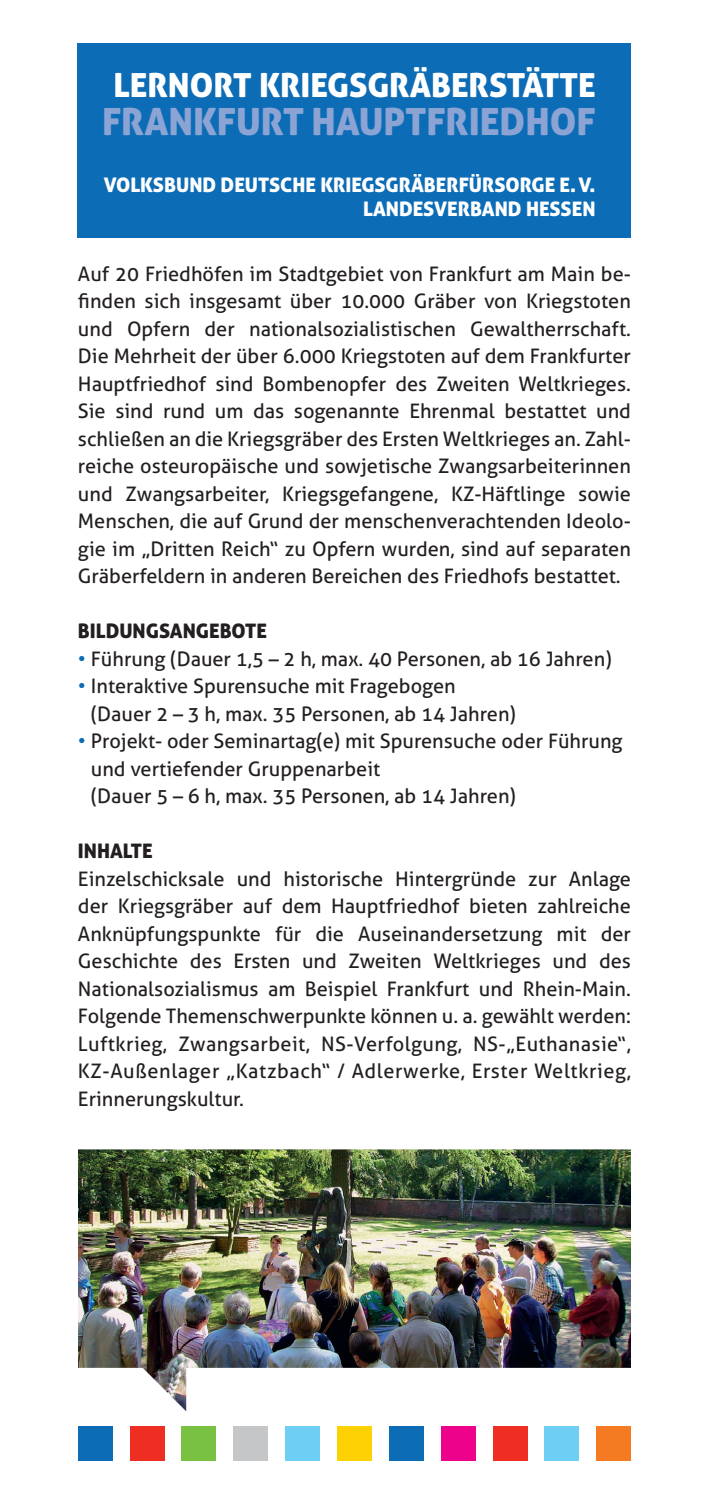
<style>
.page{position:relative;width:709px;height:1503px;background:#fff}
.page>*{position:absolute;margin:0;border:0;box-sizing:border-box;transform-origin:0 0}
.t1{font:37.5px "Aller Display";color:#8ba4d4}
.t2{font:33.25px "Aller Display";color:#fff}
.t3{font:20px/27.5px "Aller";color:#231f20;text-align:justify}
.t4{font:20px/24px "Aller Display";color:#fff;text-align:right}
.t5{font:20px "Aller Display";color:#231f20}
.s1{color:#0d6cb6}
</style>
<div class="page">
<div style="left:78px;top:43px;width:553px;height:194px;background:#0d6cb6"></div>
<div style="left:545px;top:1426px;width:34px;height:34px;background:#6fcef4"></div>
<div style="left:233px;top:1426px;width:35px;height:34px;background:#c5c6c8"></div>
<div style="left:441px;top:1426px;width:34px;height:34px;background:#ed028c"></div>
<div style="left:130px;top:1426px;width:34px;height:34px;background:#ee2e22"></div>
<div style="left:337px;top:1426px;width:34px;height:34px;background:#fed105"></div>
<div style="left:493px;top:1426px;width:34px;height:34px;background:#ee2e22"></div>
<div style="left:182px;top:1426px;width:34px;height:34px;background:#79c142"></div>
<div style="left:389px;top:1426px;width:34px;height:34px;background:#0d6cb6"></div>
<div style="left:78px;top:1426px;width:34px;height:34px;background:#0d6cb6"></div>
<div style="left:285px;top:1426px;width:35px;height:34px;background:#6fcef4"></div>
<div style="left:596px;top:1426px;width:35px;height:34px;background:#f47b21"></div>
<img style="left:78px;top:1149px;width:553px;height:262px">
<h2 class="t2" style="left:114px;top:64px;width:483px">LERNORT KRIEGSGRÄBERSTÄTTE</h2>
<h1 class="t1" style="left:102px;top:98px;width:495px">FRANKFURT HAUPTFRIEDHOF</h1>
<p class="t4" style="left:104px;top:173px;width:493px">VOLKSBUND DEUTSCHE KRIEGSGRÄBERFÜRSORGE E.V.<br>LANDESVERBAND HESSEN</p>
<p class="t3" style="left:78px;top:260px;width:554px">Auf 20 Friedhöfen im Stadtgebiet von Frankfurt am Main be&shy;finden sich insgesamt über 10.000 Gräber von Kriegstoten und Opfern der nationalsozialistischen Gewaltherrschaft.<br>Die Mehrheit der über 6.000 Kriegstoten auf dem Frankfurter Hauptfriedhof sind Bombenopfer des Zweiten Weltkrieges.<br>Sie sind rund um das sogenannte Ehrenmal bestattet und schließen an die Kriegsgräber des Ersten Weltkrieges an. Zahl&shy;reiche osteuropäische und sowjetische Zwangsarbeiterinnen und Zwangsarbeiter, Kriegsgefangene, KZ-Häftlinge sowie Menschen, die auf Grund der menschenverachtenden Ideolo&shy;gie im „Dritten Reich“ zu Opfern wurden, sind auf separaten Gräberfeldern in anderen Bereichen des Friedhofs bestattet.</p>
<p class="t5" style="left:78px;top:618px;width:190px">BILDUNGSANGEBOTE</p>
<p class="t3" style="left:78px;top:645px;width:535px"><span class="s1">•</span> Führung (Dauer 1,5 – 2 h, max. 40 Personen, ab 16 Jahren)</p>
<p class="t3" style="left:91px;top:672px;width:426px;text-indent:-13px"><span class="s1">•</span> Interaktive Spurensuche mit Fragebogen (Dauer 2 – 3 h, max. 35 Personen, ab 14 Jahren)</p>
<p class="t3" style="left:91px;top:727px;width:533px;text-align:left;text-indent:-13px"><span class="s1">•</span> Projekt- oder Seminartag(e) mit Spurensuche oder Führung und vertiefender Gruppenarbeit<br>(Dauer 5 – 6 h, max. 35 Personen, ab 14 Jahren)</p>
<p class="t5" style="left:78px;top:838px;width:76px">INHALTE</p>
<p class="t3" style="left:78px;top:865px;width:554px">Einzelschicksale und historische Hintergründe zur Anlage der Kriegsgräber auf dem Hauptfriedhof bieten zahlreiche Anknüpfungspunkte für die Auseinandersetzung mit der Geschichte des Ersten und Zweiten Weltkrieges und des Nationalsozialismus am Beispiel Frankfurt und Rhein-Main.<br>Folgende Themenschwerpunkte können u. a. gewählt werden:<br>Luftkrieg, Zwangsarbeit, NS-Verfolgung, NS-„Euthanasie“, KZ-Außenlager „Katzbach“ / Adlerwerke, Erster Weltkrieg, Erinnerungskultur.</p>
</div>
